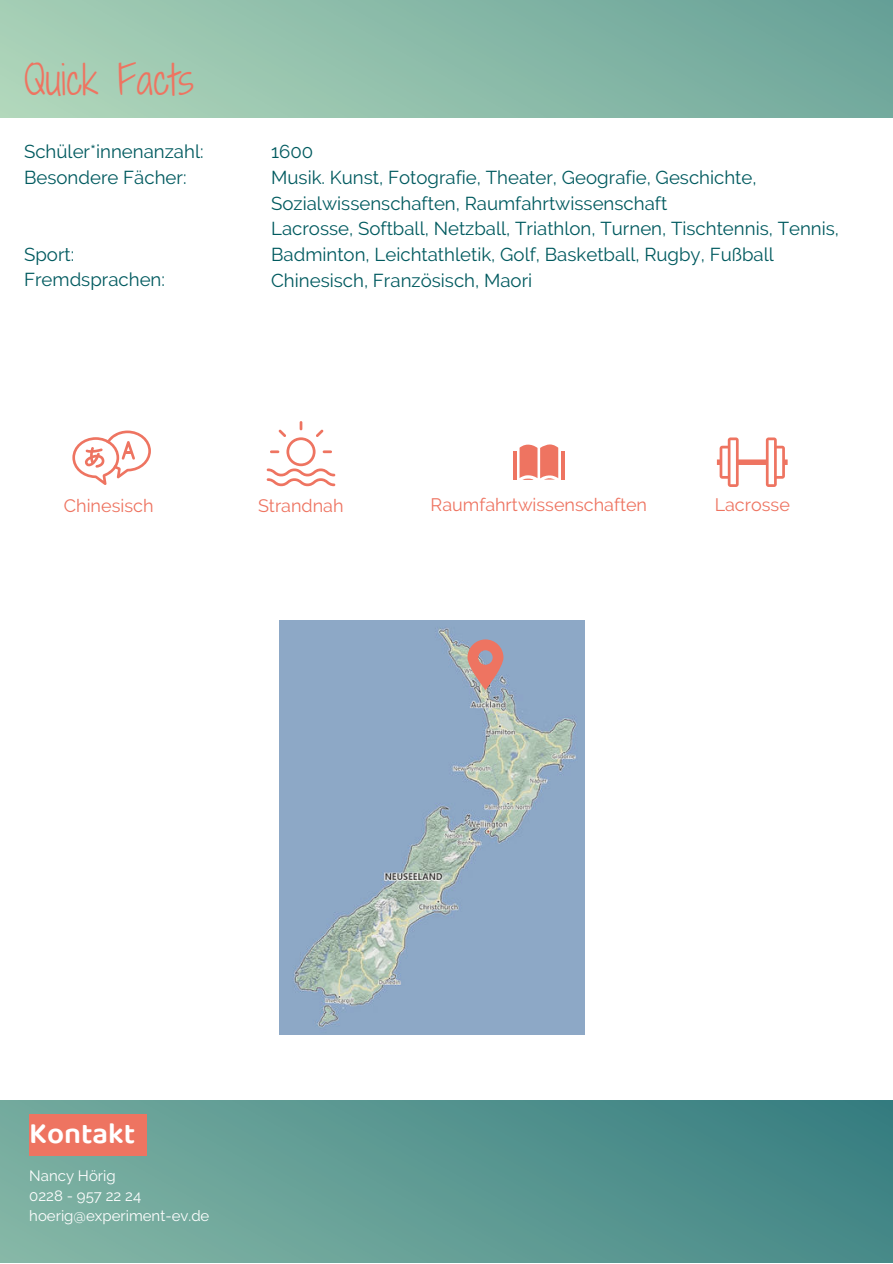
<style>
.page{position:relative;width:893px;height:1264px;background:#fff}
.page>*{position:absolute;margin:0;border:0;box-sizing:border-box;transform-origin:0 0}
.t1{font:39px "Shadows Into Light Two";color:#ee7461}
.t2{font:600 30px "Baloo Tamma 2";color:#fff}
.t3{font:18.6px/25.7px "Raleway";color:#005a5f}
.t4{font:18px "Raleway";color:#ee7461}
.t5{font:15px/20.2px "Raleway";color:#fff}
</style>
<div class="page">
<img style="left:279px;top:620px;width:305px;height:414px">
<svg style="left:467px;top:639px;width:36px;height:51px;background:#c88c89"></svg>
<hr style="left:513px;top:451px;width:3px;height:29px;background:#ee7461">
<svg style="left:519px;top:444px;width:39px;height:36px"></svg>
<hr style="left:561px;top:451px;width:3px;height:29px;background:#ee7461">
<svg style="left:716px;top:437px;width:71px;height:50px"></svg>
<div style="left:0;top:0;width:892px;height:118px;background:linear-gradient(to right,#acd3b8,#6ca59a)"></div>
<svg style="left:72px;top:430px;width:79px;height:55px"></svg>
<div style="left:0;top:1099px;width:892px;height:163px;background:linear-gradient(to right,#7fb1a2,#3c8284)"></div>
<div style="left:29px;top:1113px;width:118px;height:42px;background:#ee7461"></div>
<svg style="left:267px;top:421px;width:68px;height:65px"></svg>
<h1 class="t1" style="left:24px;top:51px;width:171px">Quick Facts</h1>
<p class="t3" style="left:24px;top:139px;width:181px">Schüler*innenanzahl:<br>Besondere Fächer:</p>
<p class="t3" style="left:24px;top:241px;width:142px">Sport:<br>Fremdsprachen:</p>
<p class="t3" style="left:271px;top:139px;width:569px">1600<br>Musik. Kunst, Fotografie, Theater, Geografie, Geschichte, Sozialwissenschaften, Raumfahrtwissenschaft<br>Lacrosse, Softball, Netzball, Triathlon, Turnen, Tischtennis, Tennis, Badminton, Leichtathletik, Golf, Basketball, Rugby, Fußball Chinesisch, Französisch, Maori</p>
<p class="t4" style="left:64px;top:495px;width:91px">Chinesisch</p>
<p class="t4" style="left:258px;top:495px;width:87px">Strandnah</p>
<p class="t4" style="left:430px;top:494px;width:218px">Raumfahrtwissenschaften</p>
<p class="t4" style="left:714px;top:494px;width:77px">Lacrosse</p>
<h2 class="t2" style="left:29px;top:1114px;width:108px">Kontakt</h2>
<p class="t5" style="left:29px;top:1165px;width:182px">Nancy Hörig<br>0228 - 957 22 24 hoerig@experiment-ev.de</p>
</div>
